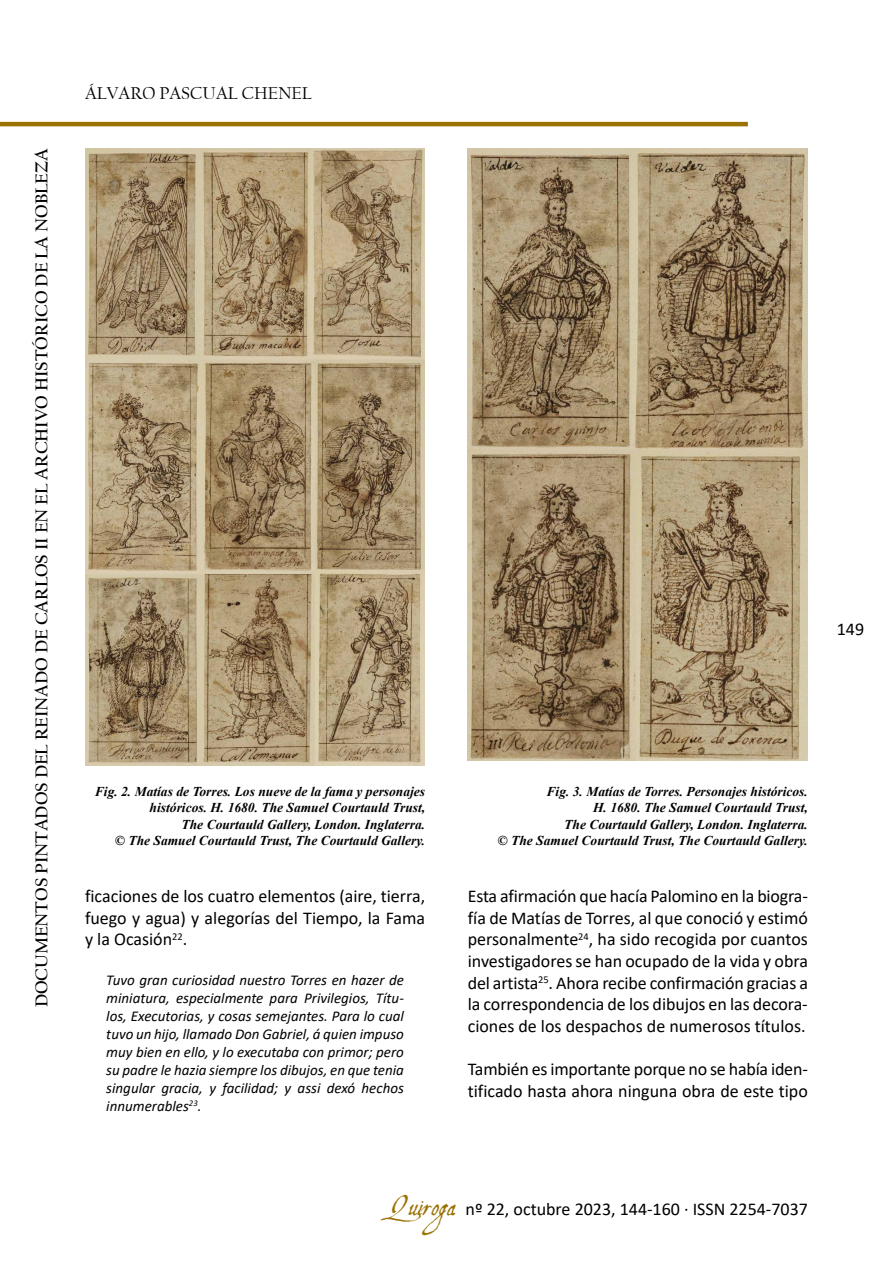
<style>
.page{position:relative;width:893px;height:1263px;background:#fff}
.page>*{position:absolute;margin:0;border:0;box-sizing:border-box;transform-origin:0 0}
.t1{font:18px/21.6px "Calibri";color:#000;text-align:justify}
.t2{font:700 18px "Californian FB";color:#000}
.t3{font:18px "Californian FB";color:#000}
.t4{font:italic 15px/18px "Calibri";color:#000;text-align:justify}
.t5{font:italic 700 13.5px/16.2px "Times New Roman";color:#000;text-align:right}
.s1{font-family:"Aquiline";font-size:27px;color:#9b7305}
</style>
<div class="page">
<hr style="left:0;top:122px;width:748px;height:4px;background:#9b7305">
<img style="left:85px;top:149px;width:340px;height:617px">
<img style="left:468px;top:149px;width:339px;height:612px">
<p class="t2" style="left:31px;top:1007px;width:860px;rotate:-90deg">DOCUMENTOS PINTADOS DEL REINADO DE CARLOS II EN EL ARCHIVO HISTÓRICO DE LA NOBLEZA</p>
<p class="t3" style="left:85px;top:83px;width:35px">ÁLVAR</p>
<p class="t3" style="left:143px;top:83px;width:112px">O PAS CUAL CHENE</p>
<p class="t3" style="left:302px;top:83px;width:11px">L</p>
<p class="t1" style="left:837px;top:617px;width:29px">149</p>
<p class="t5" style="left:95px;top:783px;width:332px">Fig. 2. Matías de Torres. Los nueve de la fama y personajes históricos. H. 1680. The Samuel Courtauld Trust,<br>The Courtauld Gallery, London. Inglaterra.<br>© The Samuel Courtauld Trust, The Courtauld Gallery.</p>
<p class="t5" style="left:498px;top:783px;width:312px">Fig. 3. Matías de Torres. Personajes históricos.<br>H. 1680. The Samuel Courtauld Trust,<br>The Courtauld Gallery, London. Inglaterra.<br>© The Samuel Courtauld Trust, The Courtauld Gallery.</p>
<p class="t1" style="left:85px;top:885px;width:342px">ficaciones de los cuatro elementos (aire, tierra, fuego y agua) y alegorías del Tiempo, la Fama y la Ocasión<sup>22</sup>.</p>
<p class="t4" style="left:106px;top:970px;width:299px">Tuvo gran curiosidad nuestro Torres en hazer de miniatura, especialmente para Privilegios, Títu&shy;los, Executorias, y cosas semejantes. Para lo cual tuvo un hijo, llamado Don Gabriel, á quien impuso muy bien en ello, y lo executaba con primor; pero su padre le hazia siempre los dibujos, en que tenia singular gracia, y facilidad; y assi dexó hechos innumerables<sup>23</sup>.</p>
<p class="t1" style="left:468px;top:885px;width:342px">Esta afirmación que hacía Palomino en la biogra&shy;fía de Matías de Torres, al que conoció y estimó personalmente<sup>24</sup>, ha sido recogida por cuantos investigadores se han ocupado de la vida y obra del artista<sup>25</sup>. Ahora recibe confirmación gracias a la correspondencia de los dibujos en las decora&shy;ciones de los despachos de numerosos títulos.</p>
<p class="t1" style="left:468px;top:1058px;width:342px">También es importante porque no se había iden&shy;tificado hasta ahora ninguna obra de este tipo</p>
<p class="t1" style="left:389px;top:1198px;width:420px"><span class="s1">Quiroga</span> nº 22, octubre 2023, 144-160 · ISSN 2254-7037</p>
</div>
